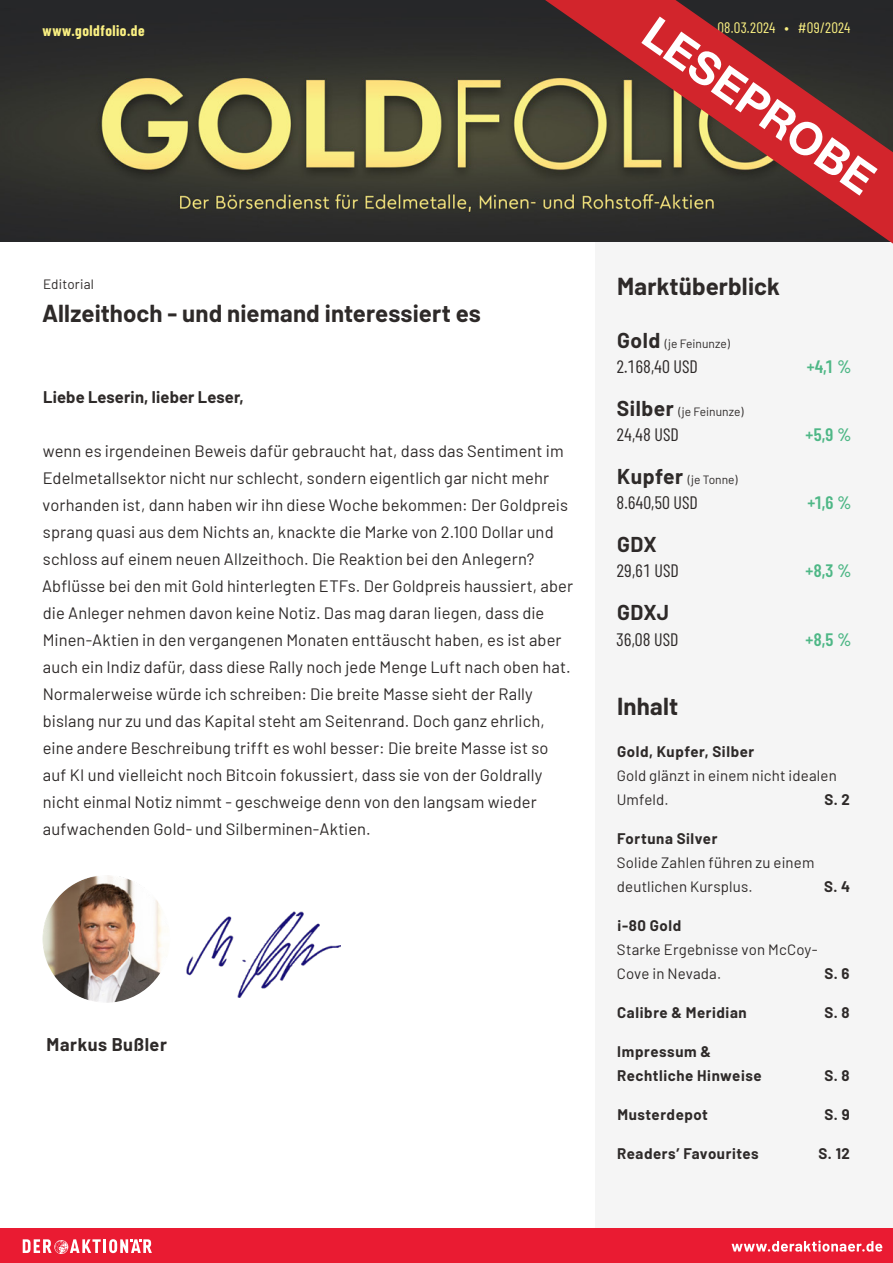
<style>
.page{position:relative;width:893px;height:1263px;background:#fff}
.page>*{position:absolute;margin:0;border:0;box-sizing:border-box;transform-origin:0 0}
.t1{font:700 45px "Helvetica Neue LT Pro";color:#fff}
.t2{font:700 24px "Barlow";letter-spacing:.005em;color:#2e2a29}
.t3{font:700 21px "Barlow";letter-spacing:.01em;color:#2e2a29}
.t4{font:18px "Barlow Condensed";color:#2e2a29}
.t5{font:600 18px "Barlow Condensed";color:#4eb786}
.t6{font:700 18px "Barlow";letter-spacing:.035em;color:#2e2a29}
.t7{font:16.5px/27px "Barlow";letter-spacing:.005em;color:#2e2a29}
.t8{font:700 16.5px "Barlow";letter-spacing:.005em;color:#2e2a29}
.t9{font:700 15px/24px "Barlow";letter-spacing:.04em;color:#2e2a29}
.t10{font:15px/24px "Barlow";letter-spacing:.01em;color:#2e2a29}
.t11{font:15px "Barlow Condensed";letter-spacing:.015em;color:#faf082}
.t12{font:700 15px "Barlow Condensed";letter-spacing:.035em;color:#faf082}
.t13{font:13.5px "Barlow";letter-spacing:.015em;color:#2e2a29}
.t14{font:12px "Barlow";color:#2e2a29}
.s1{font-weight:700;font-size:21px}
</style>
<div class="page">
<div style="left:595px;top:0;width:298px;height:1263px;background:#f5f5f5"></div>
<div style="left:0;top:1229px;width:893px;height:34px;background:#ea1b32"></div>
<svg style="left:732px;top:1240px;width:150px;height:11px"></svg>
<hr style="left:103px;top:1239px;width:3px;height:14px;background:#fff">
<svg style="left:109px;top:1239px;width:43px;height:14px"></svg>
<svg style="left:23px;top:1239px;width:78px;height:15px"></svg>
<div style="left:0;top:0;width:893px;height:241px;background:#262729"></div>
<img style="left:0;top:60px;width:545px;height:155px">
<img style="left:43px;top:875px;width:127px;height:128px;border-radius:64px">
<img style="left:187px;top:912px;width:153px;height:85px">
<svg style="left:545px;top:0;width:348px;height:244px"></svg>
<h1 class="t1" style="left:664px;top:5px;width:273px;rotate:35deg">LESEPROBE</h1>
<p class="t12" style="left:43px;top:20px;width:104px">www.goldfolio.de</p>
<p class="t11" style="left:717px;top:17px;width:135px">08.03.2024 • #09/2024</p>
<p class="t13" style="left:43px;top:274px;width:52px">Editorial</p>
<h2 class="t2" style="left:42px;top:296px;width:440px">Allzeithoch - und niemand interessiert es</h2>
<p class="t8" style="left:43px;top:385px;width:202px">Liebe Leserin, lieber Leser,</p>
<p class="t7" style="left:42px;top:437px;width:533px">wenn es irgendeinen Beweis dafür gebraucht hat, dass das Sentiment im Edelmetallsektor nicht nur schlecht, sondern eigentlich gar nicht mehr vorhanden ist, dann haben wir ihn diese Woche bekommen: Der Goldpreis sprang quasi aus dem Nichts an, knackte die Marke von 2.100 Dollar und schloss auf einem neuen Allzeithoch. Die Reaktion bei den Anlegern?<br>Abflüsse bei den mit Gold hinterlegten ETFs. Der Goldpreis haussiert, aber die Anleger nehmen davon keine Notiz. Das mag daran liegen, dass die Minen-Aktien in den vergangenen Monaten enttäuscht haben, es ist aber auch ein Indiz dafür, dass diese Rally noch jede Menge Luft nach oben hat.<br>Normalerweise würde ich schreiben: Die breite Masse sieht der Rally bislang nur zu und das Kapital steht am Seitenrand. Doch ganz ehrlich, eine andere Beschreibung trifft es wohl besser: Die breite Masse ist so auf KI und vielleicht noch Bitcoin fokussiert, dass sie von der Goldrally nicht einmal Notiz nimmt - geschweige denn von den langsam wieder aufwachenden Gold- und Silberminen-Aktien.</p>
<p class="t6" style="left:47px;top:1031px;width:122px">Markus Bußler</p>
<h2 class="t2" style="left:617px;top:269px;width:164px">Marktüberblick</h2>
<p class="t14" style="left:617px;top:335px;width:114px"><span class="s1">Gold</span> (je Feinunze)</p>
<p class="t4" style="left:616px;top:354px;width:83px">2.168,40 USD</p>
<p class="t5" style="left:807px;top:354px;width:46px">+4,1 %</p>
<p class="t14" style="left:617px;top:403px;width:128px"><span class="s1">Silber</span> (je Feinunze)</p>
<p class="t4" style="left:616px;top:422px;width:64px">24,48 USD</p>
<p class="t5" style="left:805px;top:422px;width:47px">+5,9 %</p>
<p class="t14" style="left:617px;top:471px;width:122px"><span class="s1">Kupfer</span> (je Tonne)</p>
<p class="t4" style="left:617px;top:490px;width:83px">8.640,50 USD</p>
<p class="t5" style="left:807px;top:490px;width:45px">+1,6 %</p>
<p class="t3" style="left:617px;top:529px;width:41px">GDX</p>
<p class="t4" style="left:616px;top:558px;width:64px">29,61 USD</p>
<p class="t5" style="left:805px;top:558px;width:47px">+8,3 %</p>
<p class="t3" style="left:617px;top:597px;width:53px">GDXJ</p>
<p class="t4" style="left:616px;top:626px;width:64px">36,08 USD</p>
<p class="t5" style="left:806px;top:626px;width:47px">+8,5 %</p>
<h2 class="t2" style="left:617px;top:688px;width:63px">Inhalt</h2>
<p class="t9" style="left:617px;top:739px;width:139px">Gold, Kupfer, Silber</p>
<p class="t10" style="left:617px;top:763px;width:222px">Gold glänzt in einem nicht idealen<br>Umfeld.</p>
<p class="t9" style="left:824px;top:787px;width:27px">S. 2</p>
<p class="t9" style="left:617px;top:826px;width:102px">Fortuna Silver</p>
<p class="t10" style="left:617px;top:850px;width:199px">Solide Zahlen führen zu einem deutlichen Kursplus.</p>
<p class="t9" style="left:824px;top:874px;width:28px">S. 4</p>
<p class="t9" style="left:617px;top:913px;width:65px">i-80 Gold</p>
<p class="t10" style="left:617px;top:937px;width:203px">Starke Ergebnisse von McCoy-<br>Cove in Nevada.</p>
<p class="t9" style="left:824px;top:961px;width:27px">S. 6</p>
<p class="t9" style="left:617px;top:1000px;width:131px">Calibre &amp; Meridian</p>
<p class="t9" style="left:824px;top:1000px;width:27px">S. 8</p>
<p class="t9" style="left:617px;top:1039px;width:146px">Impressum &amp;<br>Rechtliche Hinweise</p>
<p class="t9" style="left:824px;top:1063px;width:27px">S. 8</p>
<p class="t9" style="left:617px;top:1102px;width:92px">Musterdepot</p>
<p class="t9" style="left:824px;top:1102px;width:27px">S. 9</p>
<p class="t9" style="left:617px;top:1141px;width:143px">Readers’ Favourites</p>
<p class="t9" style="left:819px;top:1141px;width:33px">S. 12</p>
</div>
